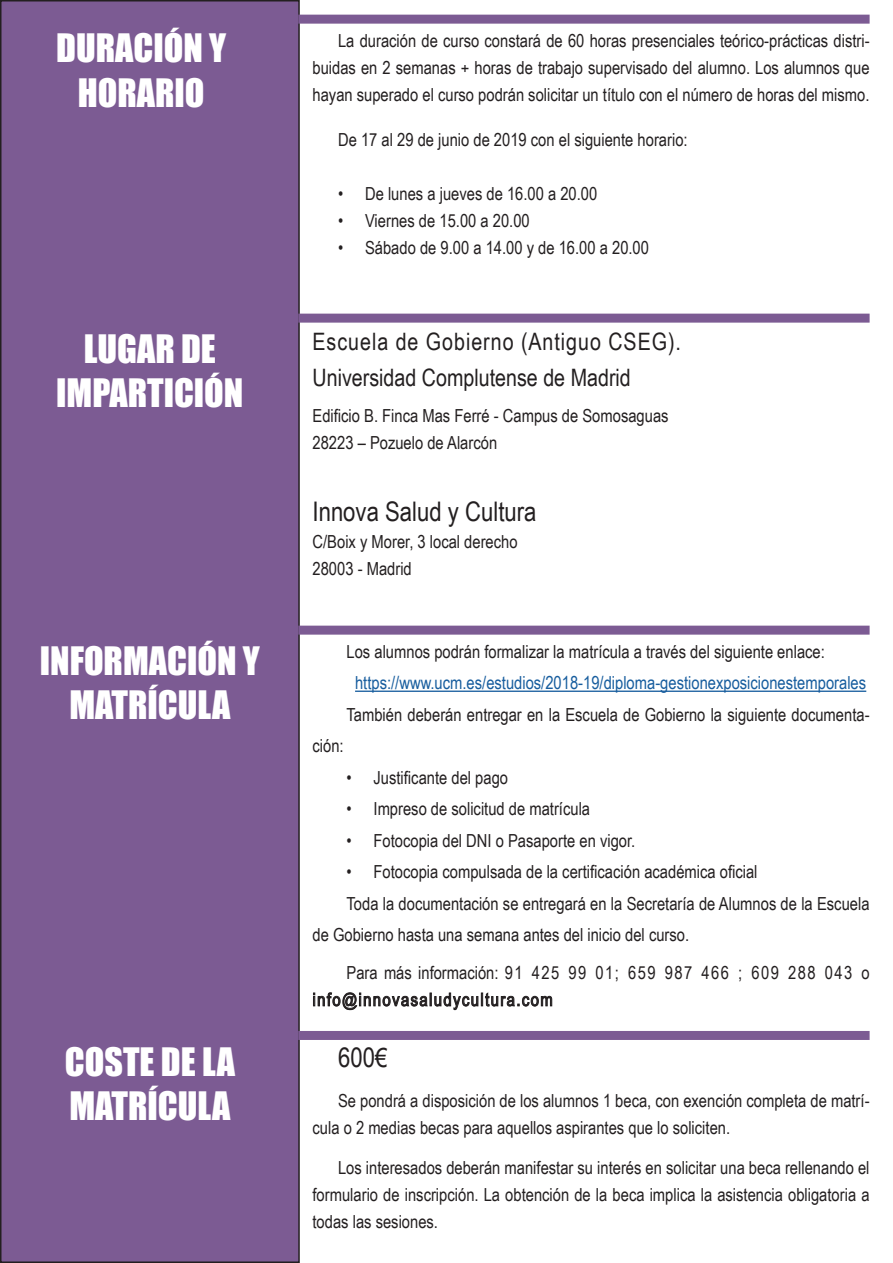
<style>
.page{position:relative;width:893px;height:1263px;background:#fff}
.page>*{position:absolute;margin:0;border:0;box-sizing:border-box;transform-origin:0 0}
.t1{font:36px/43.2px "Impact";color:#fff;text-align:center}
.t2{font:27px "Arial Narrow";color:#231f20}
.t3{font:24px "Arial Narrow";letter-spacing:.04em;color:#231f20}
.t4{font:24px "Arial Narrow";color:#231f20}
.t5{font:18px/27px "Arial Narrow";color:#231f20;text-align:justify}
.t6{font:18px/27px "Arial Narrow";letter-spacing:.08em;color:#231f20}
.t7{font:18px "Arial Narrow";color:#175d9e}
</style>
<div class="page">
<div style="left:1px;top:1px;width:298px;height:1261px;background:#7c5b93"></div>
<div style="left:0;top:0;width:300px;height:1263px;border:2px solid #231f20"></div>
<hr style="left:355px;top:690px;width:511px;height:2px;background:#175d9e">
<svg style="left:313px;top:992px;width:239px;height:18px"></svg>
<div style="left:298px;top:15px;width:572px;height:9px;background:#7c5b93"></div>
<div style="left:298px;top:314px;width:572px;height:9px;background:#7c5b93"></div>
<div style="left:298px;top:626px;width:572px;height:9px;background:#7c5b93"></div>
<div style="left:298px;top:1031px;width:572px;height:9px;background:#7c5b93"></div>
<p class="t1" style="left:56px;top:25px;width:171px">DURACIÓN Y</p>
<p class="t1" style="left:78px;top:70px;width:128px">HORARIO</p>
<p class="t1" style="left:84px;top:327px;width:134px">LUGAR DE</p>
<p class="t1" style="left:56px;top:370px;width:189px">IMPARTICIÓN</p>
<p class="t5" style="left:313px;top:26px;width:559px;text-indent:26px">La duración de curso constará de 60 horas presenciales teórico-prácticas distri&shy;buidas en 2 semanas + horas de trabajo supervisado del alumno. Los alumnos que hayan superado el curso podrán solicitar un título con el número de horas del mismo.</p>
<p class="t5" style="left:338px;top:125px;width:351px">De 17 al 29 de junio de 2019 con el siguiente horario:</p>
<p class="t5" style="left:338px;top:179px;width:261px">• De lunes a jueves de 16.00 a 20.00</p>
<p class="t5" style="left:338px;top:206px;width:193px">• Viernes de 15.00 a 20.00</p>
<p class="t5" style="left:338px;top:233px;width:312px">• Sábado de 9.00 a 14.00 y de 16.00 a 20.00</p>
<p class="t3" style="left:313px;top:324px;width:370px">Escuela de Gobierno (Antiguo CSEG).</p>
<p class="t4" style="left:313px;top:360px;width:320px">Universidad Complutense de Madrid</p>
<p class="t5" style="left:313px;top:402px;width:358px">Edificio B. Finca Mas Ferré - Campus de Somosaguas</p>
<p class="t5" style="left:313px;top:429px;width:186px">28223 – Pozuelo de Alarcón</p>
<p class="t2" style="left:313px;top:492px;width:225px">Innova Salud y Cultura</p>
<p class="t5" style="left:313px;top:528px;width:207px">C/Boix y Morer, 3 local derecho</p>
<p class="t5" style="left:313px;top:555px;width:101px">28003 - Madrid</p>
<p class="t1" style="left:40px;top:639px;width:222px">INFORMACIÓN Y<br>MATRÍCULA</p>
<p class="t5" style="left:347px;top:637px;width:480px">Los alumnos podrán formalizar la matrícula a través del siguiente enlace:</p>
<p class="t7" style="left:355px;top:670px;width:513px">https://www.ucm.es/estudios/2018-19/diploma-gestionexposicionestemporales</p>
<p class="t5" style="left:347px;top:700px;width:524px">También deberán entregar en la Escuela de Gobierno la siguiente documenta-</p>
<p class="t5" style="left:313px;top:732px;width:33px">ción:</p>
<p class="t1" style="left:65px;top:1039px;width:172px">COSTE DE LA</p>
<p class="t1" style="left:69px;top:1083px;width:162px">MATRÍCULA</p>
<p class="t5" style="left:347px;top:763px;width:163px">• Justificante del pago</p>
<p class="t5" style="left:347px;top:795px;width:245px">• Impreso de solicitud de matrícula</p>
<p class="t5" style="left:347px;top:826px;width:290px">• Fotocopia del DNI o Pasaporte en vigor.</p>
<p class="t5" style="left:347px;top:858px;width:412px">• Fotocopia compulsada de la certificación académica oficial</p>
<p class="t5" style="left:313px;top:887px;width:559px;line-height:31.5px;text-indent:34px">Toda la documentación se entregará en la Secretaría de Alumnos de la Escuela de Gobierno hasta una semana antes del inicio del curso.</p>
<p class="t6" style="left:313px;top:958px;width:559px;text-indent:34px">Para más información: 91 425 99 01; 659 987 466 ; 609 288 043 o info@innovasaludycultura.com</p>
<p class="t2" style="left:338px;top:1038px;width:51px">600€</p>
<p class="t5" style="left:313px;top:1087px;width:559px;text-indent:26px">Se pondrá a disposición de los alumnos 1 beca, con exención completa de matrí&shy;cula o 2 medias becas para aquellos aspirantes que lo soliciten.</p>
<p class="t5" style="left:313px;top:1153px;width:558px;text-indent:26px">Los interesados deberán manifestar su interés en solicitar una beca rellenando el formulario de inscripción. La obtención de la beca implica la asistencia obligatoria a todas las sesiones.</p>
</div>
